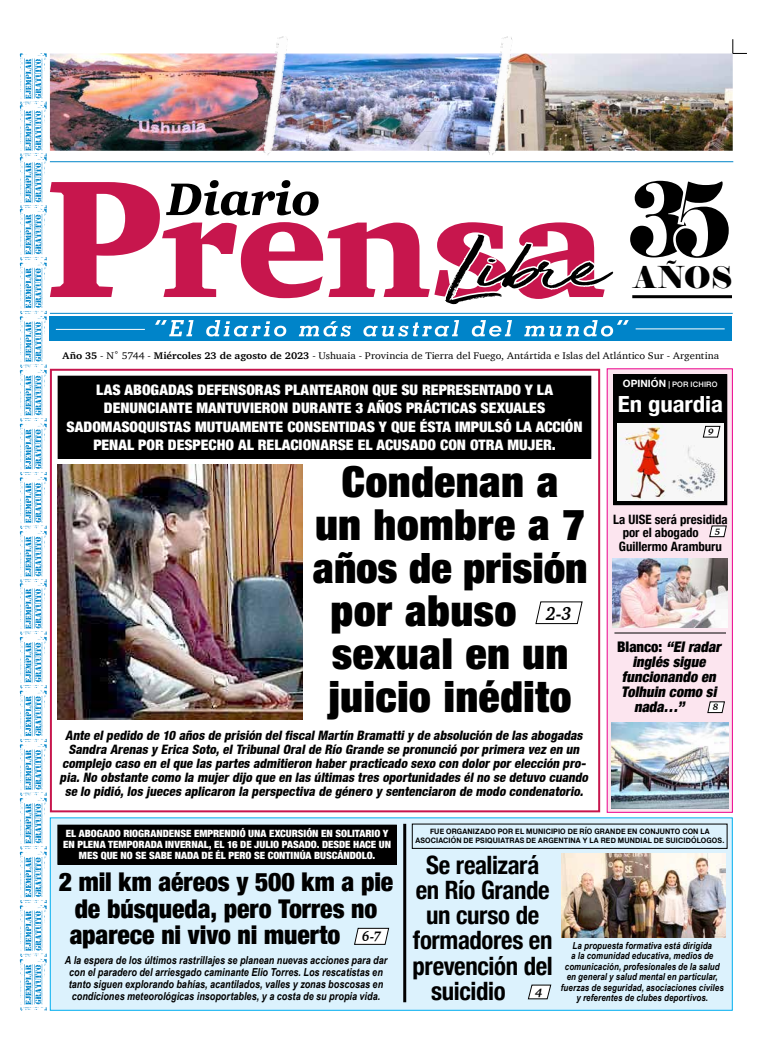
<style>
.page{position:relative;width:777px;height:1063px;background:#fff}
.page>*{position:absolute;margin:0;border:0;box-sizing:border-box;transform-origin:0 0}
.t1{font:102px "Elephant";color:#000;scale:.84 1}
.t2{font:900 expanded 43px/43px "Helvetica Neue";letter-spacing:.02em;color:#000;text-align:center}
.t3{font:900 expanded 42px "Helvetica Neue";letter-spacing:.01em;color:#000}
.t4{font:30.1px "Elephant";color:#000}
.t5{font:900 condensed 25.9px/26.5px "Helvetica Neue";color:#000}
.t6{font:700 condensed 25.3px "Helvetica Neue";letter-spacing:-.015em;color:#000}
.t7{font:700 condensed 22.2px "Helvetica Neue";letter-spacing:-.005em;color:#fff;scale:1.12 1}
.t8{font:italic 700 19px "Charter";color:#000;scale:.91 1}
.t9{font:italic 900 condensed 14.6px "Helvetica Neue";color:#000}
.t10{font:900 condensed 14.5px/18.4px "Helvetica Neue";color:#fff;text-align:center;scale:1.07 1}
.t11{font:italic 700 14.1px "Charter";color:#000;scale:.91 1}
.t12{font:italic 800 condensed 13px/14px "Helvetica Neue LT";color:#000;text-align:center}
.t13{font:700 condensed 12.9px/13.8px "Helvetica Neue";color:#000}
.t14{font:italic 700 12.4px "Charter";color:#000}
.t15{font:italic 700 11px/12px "Arial Narrow";color:#000;text-align:center}
.t16{font:900 condensed 10px/10.8px "Helvetica Neue";letter-spacing:-.005em;color:#fff;text-align:center;scale:1.07 1}
.t17{font:9.9px "Charter";color:#000;scale:1.07 1}
.t18{font:italic 700 9.7px/10.6px "Arial Narrow";letter-spacing:.01em;color:#000;text-align:center}
.t19{font:italic 700 9.4px "Charter";color:#000}
.t20{font:700 7.5px/9.1px "Helvetica Neue";letter-spacing:.02em;color:#000;text-align:center;scale:.94 1}
.t21{font:500 7.5px "Helvetica Neue";letter-spacing:.015em;color:#fff}
.s1{font-weight:700}
.s2{font-weight:700;font-size:10px}
.s3{font-style:normal}
</style>
<div class="page">
<img style="left:20px;top:39px;width:727px;height:972px">
<img style="left:561px;top:853px;width:165px;height:84px">
<img style="left:612px;top:558px;width:115px;height:69px">
<h1 class="t1" style="left:628px;top:156px;width:75px">3</h1>
<h1 class="t1" style="left:674px;top:156px;width:71px">5</h1>
<h3 class="t4" style="left:634px;top:258px;width:100px">AÑOS</h3>
<p class="t17" style="left:62px;top:347px;width:615px"><span class="s1">Año 35</span> - N˚ 5744 - <span class="s1">Miércoles 23 de agosto de 2023</span> - Ushuaia - Provincia de Tierra del Fuego, Antártida e Islas del Atlántico Sur - Argentina</p>
<p class="t10" style="left:67px;top:380px;width:484px">LAS ABOGADAS DEFENSORAS PLANTEARON QUE SU REPRESENTADO Y LA DENUNCIANTE MANTUVIERON DURANTE 3 AÑOS PRÁCTICAS SEXUALES SADOMASOQUISTAS MUTUAMENTE CONSENTIDAS Y QUE ÉSTA IMPULSÓ LA ACCIÓN PENAL POR DESPECHO AL RELACIONARSE EL ACUSADO CON OTRA MUJER.</p>
<h2 class="t2" style="left:315px;top:459px;width:271px">Condenan a un hombre a 7</h2>
<h3 class="t3" style="left:313px;top:541px;width:276px">años de prisión</h3>
<h2 class="t2" style="left:329px;top:588px;width:244px;text-align:left">por abuso sexual en un juicio inédito</h2>
<h3 class="t8" style="left:546px;top:597px;width:30px">2-3</h3>
<p class="t12" style="left:60px;top:728px;width:533px">Ante elpedido de 10 años de prisión delfiscalMartín Bramattiy de absolución de las abogadas Sandra Arenas y Erica Soto,elTribunalOralde Río Grande se pronunció porprimera vez en un complejo caso en elque las partes admitieron haberpracticado sexo con dolorporelección pro&shy;pia.No obstante como la mujerdijo que en las últimas tres oportunidades élno se detuvo cuando se lo pidió,los jueces aplicaron la perspectiva de género y sentenciaron de modo condenatorio.</p>
<p class="t21" style="left:623px;top:379px;width:96px"><span class="s2">OPINIÓN</span> | POR ICHIRO</p>
<h3 class="t7" style="left:618px;top:385px;width:95px">En guardia</h3>
<p class="t19" style="left:708px;top:424px;width:7px">9</p>
<p class="t13" style="left:619px;top:511px;width:110px;text-indent:-6px">La UISE será presidida por el abogado<br>Guillermo Aramburu</p>
<p class="t19" style="left:714px;top:523px;width:7px">5</p>
<p class="t9" style="left:617px;top:635px;width:109px"><span class="s3">Blanco:</span> “Elradar</p>
<p class="t9" style="left:632px;top:650px;width:79px">ingléssigue</p>
<p class="t9" style="left:622px;top:665px;width:99px">funcionandoen</p>
<p class="t9" style="left:621px;top:680px;width:101px">Tolhuin comosi</p>
<p class="t9" style="left:634px;top:695px;width:56px">nada…”</p>
<p class="t19" style="left:713px;top:699px;width:7px">8</p>
<p class="t16" style="left:63px;top:828px;width:308px">EL ABOGADO RIOGRANDENSE EMPRENDIÓ UNA EXCURSIÓN EN SOLITARIO Y<br>EN PLENA TEMPORADA INVERNAL, EL 16 DE JULIO PASADO. DESDE HACE UN<br>MES QUE NO SE SABE NADA DE ÉL PERO SE CONTINÚA BUSCÁNDOLO.</p>
<h3 class="t5" style="left:70px;top:868px;width:325px;text-indent:-11px">2 mil km aéreos y 500 km a pie de búsqueda, pero Torres no aparece ni vivo ni muerto</h3>
<p class="t11" style="left:362px;top:925px;width:22px">6-7</p>
<p class="t15" style="left:65px;top:953px;width:324px">A la espera de los últimos rastrillajes se planean nuevas acciones para dar con el paradero del arriesgado caminante Elio Torres. Los rescatistas en tanto siguen explorando bahías, acantilados, valles y zonas boscosas en condiciones meteorológicas insoportables, y a costa de su propia vida.</p>
<p class="t20" style="left:415px;top:827px;width:330px">FUE ORGANIZADO POR EL MUNICIPIO DE RÍO GRANDE EN CONJUNTO CON LA<br>ASOCIACIÓN DE PSIQUIATRAS DE ARGENTINA Y LA RED MUNDIAL DE SUICIDÓLOGOS.</p>
<h3 class="t6" style="left:426px;top:844px;width:115px">Se realizará</h3>
<h3 class="t6" style="left:416px;top:869px;width:136px">en Río Grande</h3>
<h3 class="t6" style="left:426px;top:894px;width:115px">un curso de</h3>
<h3 class="t6" style="left:413px;top:919px;width:141px">formadores en</h3>
<h3 class="t6" style="left:412px;top:945px;width:142px">prevención del</h3>
<h3 class="t6" style="left:431px;top:970px;width:76px">suicidio</h3>
<p class="t14" style="left:535px;top:982px;width:9px">4</p>
<p class="t18" style="left:561px;top:939px;width:164px">La propuesta formativa está dirigida<br>a la comunidad educativa, medios de comunicación, profesionales de la salud en general y salud mental en particular, fuerzas de seguridad, asociaciones civiles y referentes de clubes deportivos.</p>
</div>
